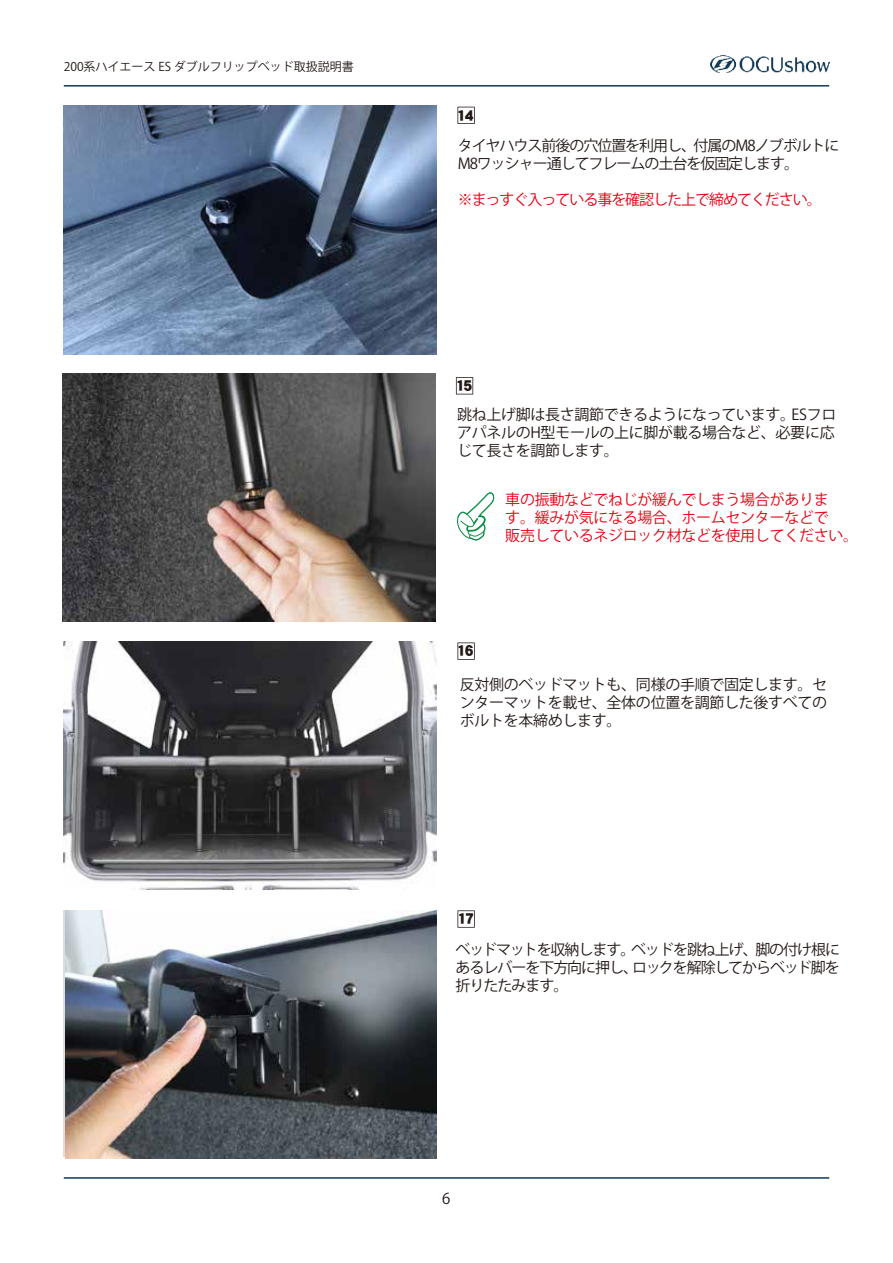
<style>
.page{position:relative;width:893px;height:1263px;background:#fff}
.page>*{position:absolute;margin:0;border:0;box-sizing:border-box;transform-origin:0 0}
.t1{font:16.5px "DF Gothic Std W10";letter-spacing:-.05em;color:#221815}
.t2{font:15px/18px "Gothic MB101 Pr 6 N Regular 83 pv RKSJ H";letter-spacing:-.07em;color:#221815;text-align:justify}
.t3{font:15px/18px "Gothic MB101 Pr 6 N Regular 83 pv RKSJ H";letter-spacing:-.02em;color:#e60012}
.t4{font:15px "Gothic MB101 Pr 6 N Regular 83 pv RKSJ H";letter-spacing:-.07em;color:#e60012}
.t5{font:15px "Futo Go B101 Pr 6 N Bold 83 pv RKSJ H";color:#221815}
.t6{font:12px "Gothic MB101 Pr 6 N Regular 83 pv RKSJ H";color:#221815}
</style>
<div class="page">
<svg style="left:457px;top:492px;width:38px;height:49px"></svg>
<img style="left:711px;top:55px;width:118px;height:17px">
<hr style="left:64px;top:1177px;width:765px;height:2px;background:#113a57">
<hr style="left:64px;top:85px;width:765px;height:2px;background:#113a57">
<svg style="left:457px;top:107px;width:18px;height:17px"></svg>
<svg style="left:457px;top:910px;width:18px;height:18px"></svg>
<svg style="left:456px;top:377px;width:17px;height:17px"></svg>
<svg style="left:457px;top:642px;width:18px;height:18px"></svg>
<img style="left:64px;top:105px;width:372px;height:249px">
<img style="left:62px;top:373px;width:374px;height:249px">
<img style="left:65px;top:910px;width:371px;height:248px">
<img style="left:64px;top:642px;width:372px;height:248px">
<p class="t6" style="left:64px;top:60px;width:292px">200系ハイエース ES ダブルフリップベッド取扱説明書</p>
<p class="t1" style="left:457px;top:106px;width:18px">14</p>
<p class="t2" style="left:458px;top:136px;width:383px">タイヤハウス前後の穴位置を利用し、付属のM8ノブボルトに<br>M8ワッシャー通してフレームの土台を仮固定します。</p>
<p class="t4" style="left:458px;top:191px;width:366px">※まっすぐ入っている事を確認した上で締めてください。</p>
<p class="t1" style="left:456px;top:376px;width:18px">15</p>
<p class="t2" style="left:457px;top:406px;width:381px">跳ね上げ脚は長さ調節できるようになっています。ESフロアパネルのH型モールの上に脚が載る場合など、必要に応じて長さを調節します。</p>
<p class="t3" style="left:505px;top:491px;width:354px">車の振動などでねじが緩んでしまう場合がありま<br>す。緩みが気になる場合、ホームセンターなどで<br>販売しているネジロック材などを使用してください。</p>
<p class="t1" style="left:457px;top:641px;width:18px">16</p>
<p class="t2" style="left:460px;top:676px;width:369px">反対側のベッドマットも、同様の手順で固定します。センターマットを載せ、全体の位置を調節した後すべてのボルトを本締めします。</p>
<p class="t1" style="left:457px;top:909px;width:18px">17</p>
<p class="t2" style="left:456px;top:941px;width:386px">ベッドマットを収納します。ベッドを跳ね上げ、脚の付け根にあるレバーを下方向に押し、ロックを解除してからベッド脚を折りたたみます。</p>
<p class="t5" style="left:442px;top:1190px;width:10px">6</p>
</div>
